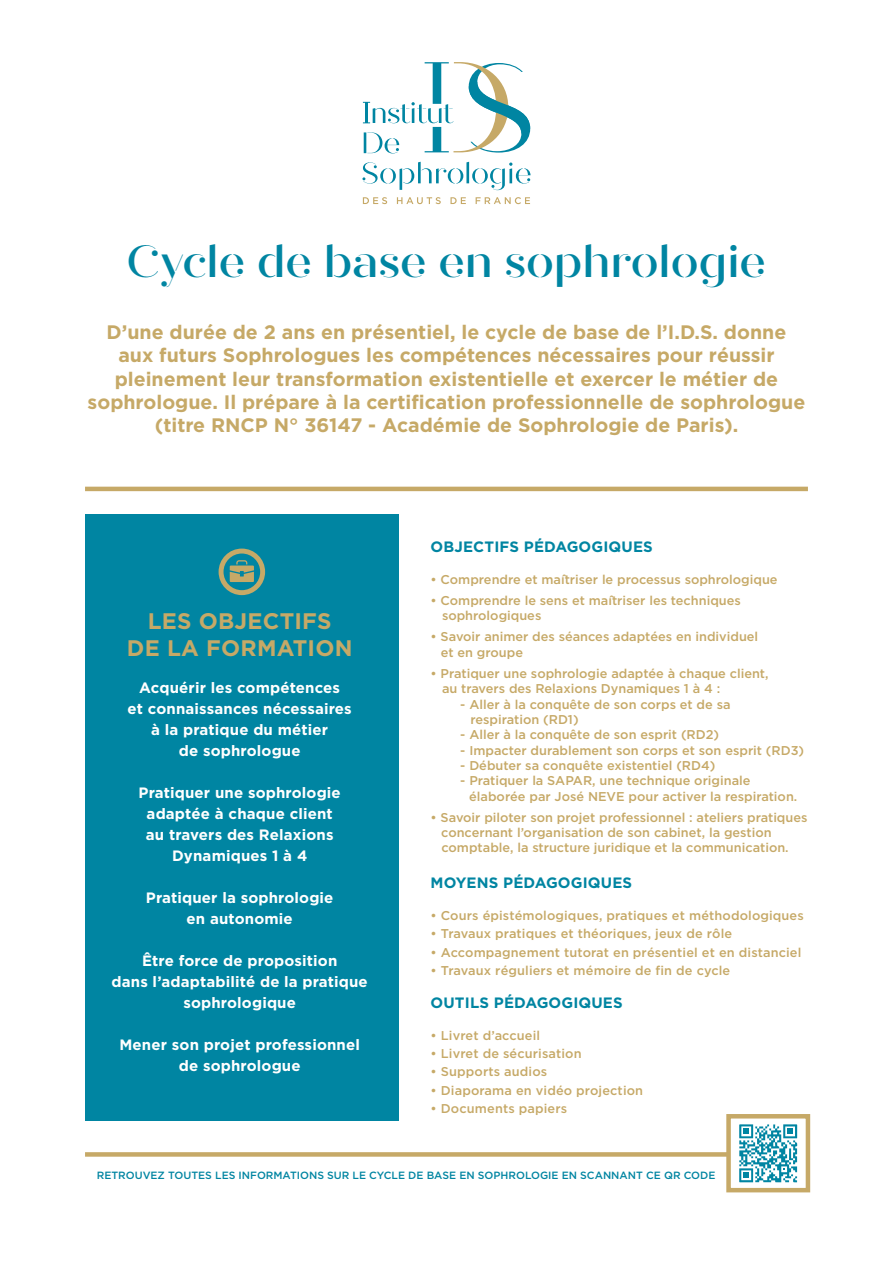
<style>
.page{position:relative;width:893px;height:1263px;background:#fff}
.page>*{position:absolute;margin:0;border:0;box-sizing:border-box;transform-origin:0 0}
.t1{font:500 45px "Quiche Stencil";color:#0085a2}
.t2{font:700 22.5px "Gotham";letter-spacing:.01em;color:#c6a967}
.t3{font:700 19.5px/23.4px "Gotham";color:#c6a967;text-align:center}
.t4{font:700 15px/21px "Gotham";letter-spacing:.01em;color:#fff;text-align:center}
.t5{font:700 15px "Gotham";letter-spacing:.01em;color:#0085a2}
.t6{font:500 12.75px "Gotham";color:#c6a967}
.t7{font:500 10.5px "Gotham";color:#0085a2}
</style>
<div class="page">
<div style="left:85px;top:1152px;width:723px;height:5px;background:#c6a967"></div>
<hr style="left:85px;top:487px;width:723px;height:4px;background:#c6a967">
<svg style="left:363px;top:197px;width:24px;height:7px"></svg>
<svg style="left:397px;top:197px;width:44px;height:7px"></svg>
<svg style="left:450px;top:197px;width:16px;height:7px"></svg>
<svg style="left:476px;top:197px;width:54px;height:7px"></svg>
<svg style="left:362px;top:162px;width:168px;height:28px"></svg>
<svg style="left:363px;top:62px;width:167px;height:91px"></svg>
<div style="left:85px;top:514px;width:314px;height:607px;background:#0085a2"></div>
<svg style="left:219px;top:549px;width:46px;height:46px"></svg>
<div style="left:726px;top:1114px;width:84px;height:78px;background:#fff;border:4px solid #c6a967"></div>
<svg style="left:739px;top:1124px;width:58px;height:58px"></svg>
<p class="t1" style="left:127px;top:234px;width:640px">Cycle de base en sophrologie</p>
<p class="t3" style="left:88px;top:320px;width:719px">D’une durée de 2 ans en présentiel, le cycle de base de l’I.D.S. donne aux futurs Sophrologues les compétences nécessaires pour réussir pleinement leur transformation existentielle et exercer le métier de sophrologue. Il prépare à la certification professionnelle de sophrologue (titre RNCP N° 36147 - Académie de Sophrologie de Paris).</p>
<p class="t2" style="left:148px;top:608px;width:185px">LES OBJECTIFS</p>
<p class="t2" style="left:127px;top:635px;width:227px">DE LA FORMATION</p>
<p class="t4" style="left:128px;top:677px;width:226px">Acquérir les compétences<br>et connaissances nécessaires à la pratique du métier<br>de sophrologue</p>
<p class="t4" style="left:139px;top:782px;width:204px">Pratiquer une sophrologie adaptée à chaque client au travers des Relaxions<br>Dynamiques 1 à 4</p>
<p class="t4" style="left:146px;top:887px;width:189px">Pratiquer la sophrologie en autonomie</p>
<p class="t4" style="left:112px;top:950px;width:258px">Être force de proposition<br>dans l’adaptabilité de la pratique sophrologique</p>
<p class="t4" style="left:119px;top:1034px;width:242px">Mener son projet professionnel de sophrologue</p>
<p class="t5" style="left:431px;top:538px;width:224px">OBJECTIFS PÉDAGOGIQUES</p>
<p class="t6" style="left:431px;top:572px;width:349px">• Comprendre et maîtriser le processus sophrologique</p>
<p class="t6" style="left:431px;top:593px;width:312px">• Comprendre le sens et maîtriser les techniques</p>
<p class="t6" style="left:442px;top:608px;width:101px">sophrologiques</p>
<p class="t6" style="left:431px;top:630px;width:329px">• Savoir animer des séances adaptées en individuel</p>
<p class="t6" style="left:441px;top:645px;width:84px">et en groupe</p>
<p class="t6" style="left:431px;top:666px;width:340px">• Pratiquer une sophrologie adaptée à chaque client,</p>
<p class="t6" style="left:442px;top:682px;width:280px">au travers des Relaxions Dynamiques 1 à 4 :</p>
<p class="t6" style="left:460px;top:697px;width:272px">- Aller à la conquête de son corps et de sa</p>
<p class="t6" style="left:470px;top:712px;width:110px">respiration (RD1)</p>
<p class="t6" style="left:460px;top:727px;width:260px">- Aller à la conquête de son esprit (RD2)</p>
<p class="t6" style="left:460px;top:743px;width:345px">- Impacter durablement son corps et son esprit (RD3)</p>
<p class="t6" style="left:460px;top:758px;width:257px">- Débuter sa conquête existentiel (RD4)</p>
<p class="t6" style="left:460px;top:773px;width:292px">- Pratiquer la SAPAR, une technique originale</p>
<p class="t6" style="left:469px;top:789px;width:330px">élaborée par José NEVE pour activer la respiration.</p>
<p class="t6" style="left:431px;top:810px;width:378px">• Savoir piloter son projet professionnel : ateliers pratiques</p>
<p class="t6" style="left:441px;top:825px;width:332px">concernant l’organisation de son cabinet, la gestion</p>
<p class="t6" style="left:441px;top:841px;width:349px">comptable, la structure juridique et la communication.</p>
<p class="t5" style="left:431px;top:874px;width:203px">MOYENS PÉDAGOGIQUES</p>
<p class="t6" style="left:431px;top:908px;width:375px">• Cours épistémologiques, pratiques et méthodologiques</p>
<p class="t6" style="left:431px;top:926px;width:303px">• Travaux pratiques et théoriques, jeux de rôle</p>
<p class="t6" style="left:431px;top:945px;width:372px">• Accompagnement tutorat en présentiel et en distanciel</p>
<p class="t6" style="left:431px;top:963px;width:301px">• Travaux réguliers et mémoire de fin de cycle</p>
<p class="t5" style="left:431px;top:994px;width:194px">OUTILS PÉDAGOGIQUES</p>
<p class="t6" style="left:431px;top:1028px;width:111px">• Livret d’accueil</p>
<p class="t6" style="left:431px;top:1046px;width:153px">• Livret de sécurisation</p>
<p class="t6" style="left:431px;top:1064px;width:118px">• Supports audios</p>
<p class="t6" style="left:431px;top:1083px;width:214px">• Diaporama en vidéo projection</p>
<p class="t6" style="left:431px;top:1101px;width:138px">• Documents papiers</p>
<p class="t7" style="left:97px;top:1169px;width:620px">RETROUVEZ TOUTES LES INFORMATIONS SUR LE CYCLE DE BASE EN SOPHROLOGIE EN SCANNANT CE QR CODE</p>
</div>
